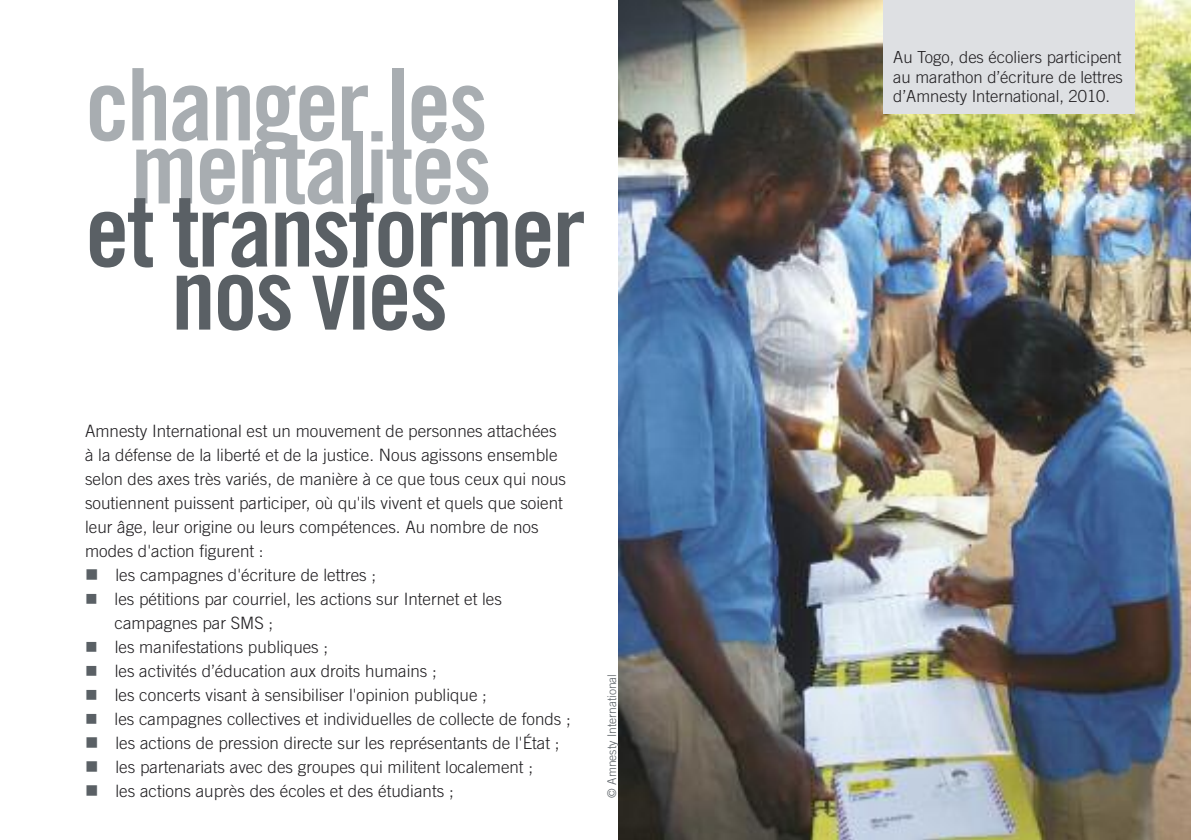
<style>
.page{position:relative;width:1191px;height:840px;background:#fff}
.page>*{position:absolute;margin:0;border:0;box-sizing:border-box;transform-origin:0 0}
.t1{font:100px "Amnesty Trade Gothic Bd Cn 20";letter-spacing:-.025em;color:#a8adb1}
.t2{font:100px "Amnesty Trade Gothic Bd Cn 20";letter-spacing:-.025em;color:#5a6065}
.t3{font:300 17px "Amnesty Trade Gothic";color:#201e21}
.t4{font:300 16.6px/19.4px "Amnesty Trade Gothic";color:#201e21;text-align:justify}
.t5{font:300 12px "Amnesty Trade Gothic";color:#5a6065}
</style>
<div class="page">
<img style="left:618px;top:0;width:573px;height:839px">
<div style="left:883px;top:0;width:251px;height:113px;background:#dee0e3"></div>
<h1 class="t1" style="left:85px;top:44px;width:404px">changer les</h1>
<h1 class="t1" style="left:131px;top:107px;width:362px">mentalités</h1>
<h1 class="t2" style="left:85px;top:170px;width:502px">et transformer</h1>
<h1 class="t2" style="left:171px;top:233px;width:278px">nos vies</h1>
<p class="t3" style="left:85px;top:420px;width:473px">Amnesty International est un mouvement de personnes attachées</p>
<p class="t3" style="left:85px;top:444px;width:474px">à la défense de la liberté et de la justice. Nous agissons ensemble</p>
<p class="t3" style="left:85px;top:468px;width:482px">selon des axes très variés, de manière à ce que tous ceux qui nous</p>
<p class="t3" style="left:85px;top:492px;width:479px">soutiennent puissent participer, où qu'ils vivent et quels que soient</p>
<p class="t3" style="left:85px;top:516px;width:455px">leur âge, leur origine ou leurs compétences. Au nombre de nos</p>
<p class="t3" style="left:85px;top:540px;width:180px">modes d'action figurent :</p>
<p class="t3" style="left:115px;top:564px;width:262px">les campagnes d'écriture de lettres ;</p>
<p class="t3" style="left:115px;top:588px;width:389px">les pétitions par courriel, les actions sur Internet et les</p>
<p class="t3" style="left:115px;top:612px;width:160px">campagnes par SMS ;</p>
<p class="t3" style="left:115px;top:636px;width:215px">les manifestations publiques ;</p>
<p class="t3" style="left:115px;top:660px;width:324px">les activités d’éducation aux droits humains ;</p>
<p class="t3" style="left:115px;top:684px;width:374px">les concerts visant à sensibiliser l'opinion publique ;</p>
<p class="t3" style="left:115px;top:708px;width:458px">les campagnes collectives et individuelles de collecte de fonds ;</p>
<p class="t3" style="left:115px;top:732px;width:445px">les actions de pression directe sur les représentants de l'État ;</p>
<p class="t3" style="left:115px;top:756px;width:419px">les partenariats avec des groupes qui militent localement ;</p>
<p class="t3" style="left:115px;top:780px;width:340px">les actions auprès des écoles et des étudiants ;</p>
<p class="t5" style="left:605px;top:797px;width:125px;rotate:-90deg">© Amnesty International</p>
<p class="t4" style="left:893px;top:48px;width:231px">Au Togo, des écoliers participent au marathon d’écriture de lettres d’Amnesty International, 2010.</p>
</div>
